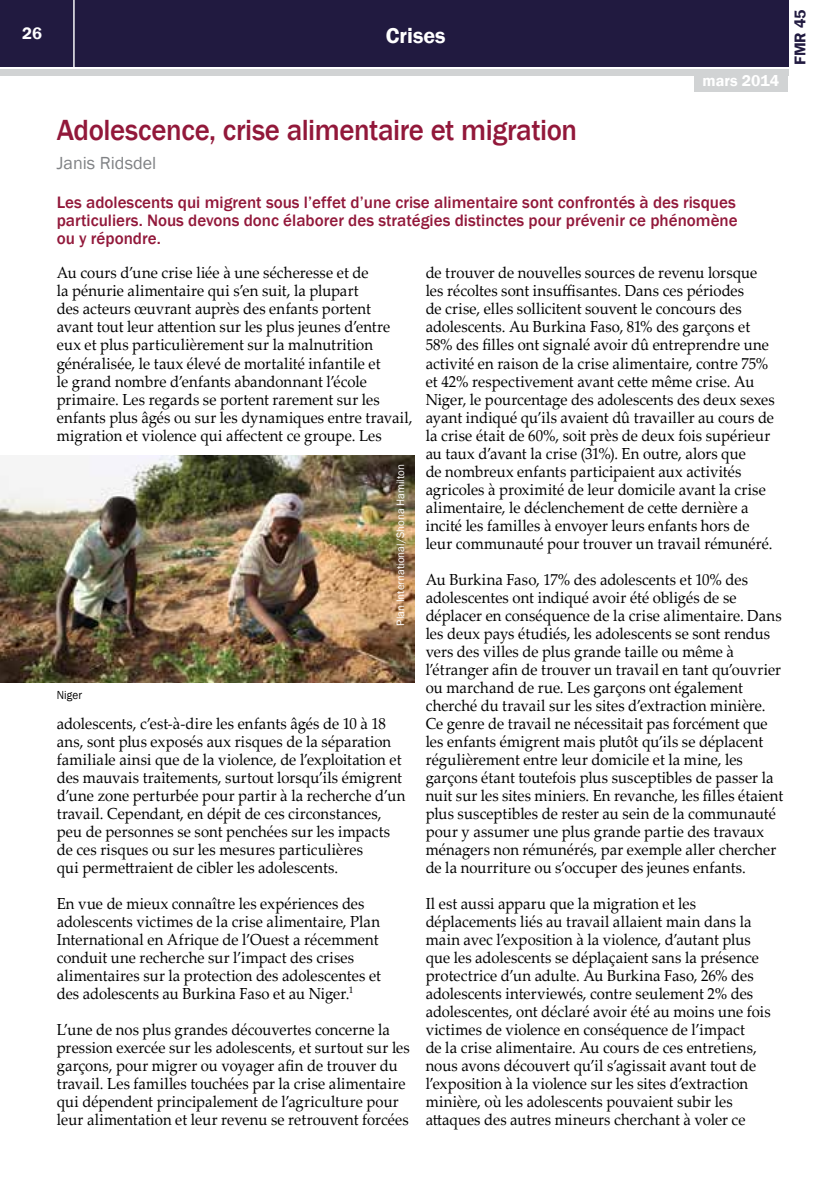
<style>
.page{position:relative;width:840px;height:1191px;background:#fff}
.page>*{position:absolute;margin:0;border:0;box-sizing:border-box;transform-origin:0 0}
.t1{font:500 30px "Franklin Gothic";letter-spacing:-.015em;color:#92183a;scale:.96 1}
.t2{font:600 22px "Franklin Gothic";color:#fff}
.t3{font:18px "Franklin Gothic";color:#808285}
.t4{font:500 17px/18px "Franklin Gothic";color:#92183a;text-align:justify}
.t5{font:600 17px "Franklin Gothic";color:#fff}
.t6{font:16px/18px "Palatino Linotype";letter-spacing:.01em;color:#000;scale:.93 1}
.t7{font:600 16px "Franklin Gothic";color:#fff}
.t8{font:600 16px "Franklin Gothic";color:#211a40}
.t9{font:12px "Franklin Gothic";letter-spacing:.01em;color:#000;scale:.93 1}
.t10{font:11px "Franklin Gothic";color:#fff}
</style>
<div class="page">
<div style="left:0;top:0;width:787px;height:66px;background:#211a40"></div>
<div style="left:0;top:69px;width:787px;height:6px;background:#d1d3d4"></div>
<hr style="left:73px;top:0;width:2px;height:67px;background:#fff">
<div style="left:694px;top:74px;width:93px;height:18px;background:#d1d3d4"></div>
<img style="left:0;top:455px;width:414px;height:227px">
<p class="t5" style="left:22px;top:23px;width:21px">26</p>
<h2 class="t2" style="left:385px;top:22px;width:61px">Crises</h2>
<p class="t7" style="left:702px;top:71px;width:78px">mars 2014</p>
<p class="t8" style="left:789px;top:65px;width:57px;rotate:-90deg">FMR 45</p>
<h1 class="t1" style="left:57px;top:112px;width:543px">Adolescence, crise alimentaire et migration</h1>
<p class="t3" style="left:57px;top:152px;width:101px">Janis Ridsdel</p>
<p class="t4" style="left:57px;top:194px;width:682px">Les adolescents qui migrent sous l’effet d’une crise alimentaire sont confrontés à des risques particuliers. Nous devons donc élaborer des stratégies distinctes pour prévenir ce phénomène ou y répondre.</p>
<p class="t6" style="left:57px;top:263px;width:384px">Au cours d’une crise liée à une sécheresse et de<br>la pénurie alimentaire qui s’en suit, la plupart<br>des acteurs œuvrant auprès des enfants portent<br>avant tout leur attention sur les plus jeunes d’entre eux et plus particulièrement sur la malnutrition généralisée, le taux élevé de mortalité infantile et<br>le grand nombre d’enfants abandonnant l’école primaire. Les regards se portent rarement sur les enfants plus âgés ou sur les dynamiques entre travail, migration et violence qui affectent ce groupe. Les</p>
<p class="t6" style="left:425px;top:263px;width:377px">de trouver de nouvelles sources de revenu lorsque les récoltes sont insuffisantes. Dans ces périodes<br>de crise, elles sollicitent souvent le concours des adolescents. Au Burkina Faso, 81% des garçons et 58% des filles ont signalé avoir dû entreprendre une activité en raison de la crise alimentaire, contre 75% et 42% respectivement avant cette même crise. Au Niger, le pourcentage des adolescents des deux sexes ayant indiqué qu’ils avaient dû travailler au cours de la crise était de 60%, soit près de deux fois supérieur au taux d’avant la crise (31%). En outre, alors que<br>de nombreux enfants participaient aux activités agricoles à proximité de leur domicile avant la crise alimentaire, le déclenchement de cette dernière a incité les familles à envoyer leurs enfants hors de leur communauté pour trouver un travail rémunéré.</p>
<p class="t6" style="left:425px;top:569px;width:386px">Au Burkina Faso, 17% des adolescents et 10% des adolescentes ont indiqué avoir été obligés de se déplacer en conséquence de la crise alimentaire. Dans les deux pays étudiés, les adolescents se sont rendus vers des villes de plus grande taille ou même à l’étranger afin de trouver un travail en tant qu’ouvrier ou marchand de rue. Les garçons ont également cherché du travail sur les sites d’extraction minière.<br>Ce genre de travail ne nécessitait pas forcément que les enfants émigrent mais plutôt qu’ils se déplacent régulièrement entre leur domicile et la mine, les garçons étant toutefois plus susceptibles de passer la nuit sur les sites miniers. En revanche, les filles étaient plus susceptibles de rester au sein de la communauté pour y assumer une plus grande partie des travaux ménagers non rémunérés, par exemple aller chercher de la nourriture ou s’occuper des jeunes enfants.</p>
<p class="t6" style="left:425px;top:893px;width:372px">Il est aussi apparu que la migration et les déplacements liés au travail allaient main dans la main avec l’exposition à la violence, d’autant plus que les adolescents se déplaçaient sans la présence protectrice d’un adulte. Au Burkina Faso, 26% des adolescents interviewés, contre seulement 2% des adolescentes, ont déclaré avoir été au moins une fois victimes de violence en conséquence de l’impact<br>de la crise alimentaire. Au cours de ces entretiens, nous avons découvert qu’il s’agissait avant tout de l’exposition à la violence sur les sites d’extraction minière, où les adolescents pouvaient subir les attaques des autres mineurs cherchant à voler ce</p>
<p class="t10" style="left:393px;top:625px;width:163px;rotate:-90deg">Plan International/Shona Hamilton</p>
<p class="t9" style="left:57px;top:687px;width:29px">Niger</p>
<p class="t6" style="left:57px;top:713px;width:376px">adolescents, c’est-à-dire les enfants âgés de 10 à 18 ans, sont plus exposés aux risques de la séparation familiale ainsi que de la violence, de l’exploitation et des mauvais traitements, surtout lorsqu’ils émigrent d’une zone perturbée pour partir à la recherche d’un travail. Cependant, en dépit de ces circonstances, peu de personnes se sont penchées sur les impacts de ces risques ou sur les mesures particulières<br>qui permettraient de cibler les adolescents.</p>
<p class="t6" style="left:57px;top:893px;width:350px">En vue de mieux connaître les expériences des adolescents victimes de la crise alimentaire, Plan International en Afrique de l’Ouest a récemment conduit une recherche sur l’impact des crises alimentaires sur la protection des adolescentes et des adolescents au Burkina Faso et au Niger.<sup>1</sup></p>
<p class="t6" style="left:57px;top:1019px;width:381px">L’une de nos plus grandes découvertes concerne la pression exercée sur les adolescents, et surtout sur les garçons, pour migrer ou voyager afin de trouver du travail. Les familles touchées par la crise alimentaire qui dépendent principalement de l’agriculture pour leur alimentation et leur revenu se retrouvent forcées</p>
</div>
